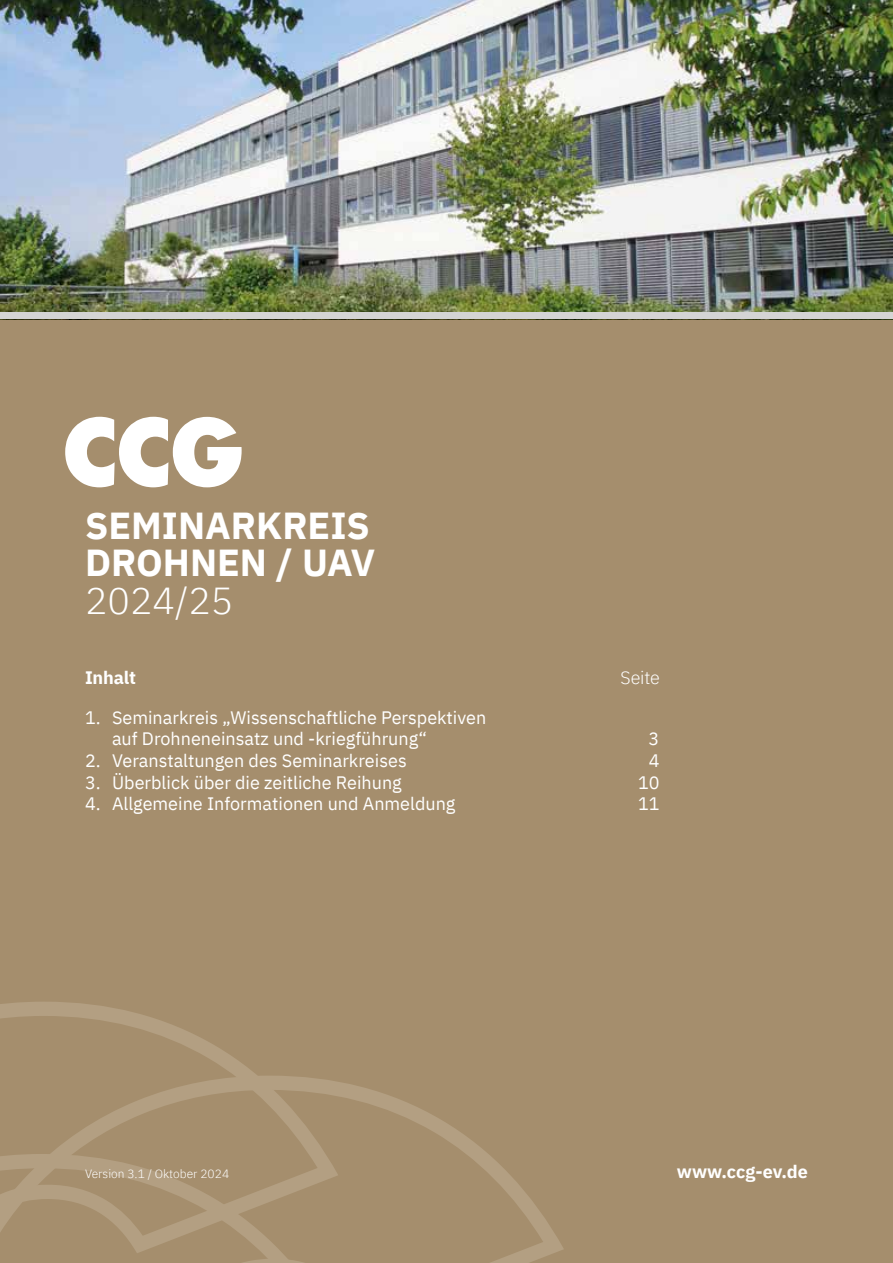
<style>
.page{position:relative;width:893px;height:1263px;background:#fff}
.page>*{position:absolute;margin:0;border:0;box-sizing:border-box;transform-origin:0 0}
.t1{font:700 37.5px/37.5px "IBM Plex Sans";color:#fff}
.t2{font:300 37.5px "IBM Plex Sans";color:#fff}
.t3{font:18px/21.6px "IBM Plex Sans";color:#fff}
.t4{font:700 18px "IBM Plex Sans";letter-spacing:-.005em;color:#fff}
.t5{font:300 18px "IBM Plex Sans";letter-spacing:-.01em;color:#fff}
.t6{font:300 12px "IBM Plex Sans";color:#fff}
</style>
<div class="page">
<img style="left:0;top:0;width:893px;height:313px">
<div style="left:0;top:316px;width:893px;height:947px;background:#a58e6d"></div>
<svg style="left:0;top:1002px;width:256px;height:73px"></svg>
<svg style="left:51px;top:1075px;width:513px;height:188px"></svg>
<svg style="left:0;top:1154px;width:379px;height:109px"></svg>
<div style="left:0;top:313px;width:893px;height:6px;background:#d4d4d4"></div>
<svg style="left:65px;top:417px;width:177px;height:70px"></svg>
<h1 class="t1" style="left:85px;top:503px;width:292px">SEMINARKREIS<br>DROHNEN / UAV</h1>
<h1 class="t2" style="left:85px;top:572px;width:150px">2024/25</h1>
<p class="t4" style="left:85px;top:663px;width:52px">Inhalt</p>
<p class="t5" style="left:620px;top:664px;width:41px">Seite</p>
<p class="t3" style="left:112px;top:705px;width:376px;text-indent:-27px">1. Seminarkreis „Wissenschaftliche Perspektiven auf Drohneneinsatz und -kriegführung“</p>
<p class="t3" style="left:649px;top:727px;width:12px">3</p>
<p class="t3" style="left:85px;top:748px;width:323px">2. Veranstaltungen des Seminarkreises</p>
<p class="t3" style="left:649px;top:748px;width:12px">4</p>
<p class="t3" style="left:85px;top:770px;width:318px">3. Überblick über die zeitliche Reihung</p>
<p class="t3" style="left:638px;top:770px;width:23px">10</p>
<p class="t3" style="left:85px;top:791px;width:372px">4. Allgemeine Informationen und Anmeldung</p>
<p class="t3" style="left:638px;top:791px;width:23px">11</p>
<p class="t6" style="left:85px;top:1164px;width:146px">Version 3.1 / Oktober 2024</p>
<p class="t4" style="left:677px;top:1157px;width:133px">www.ccg-ev.de</p>
</div>
